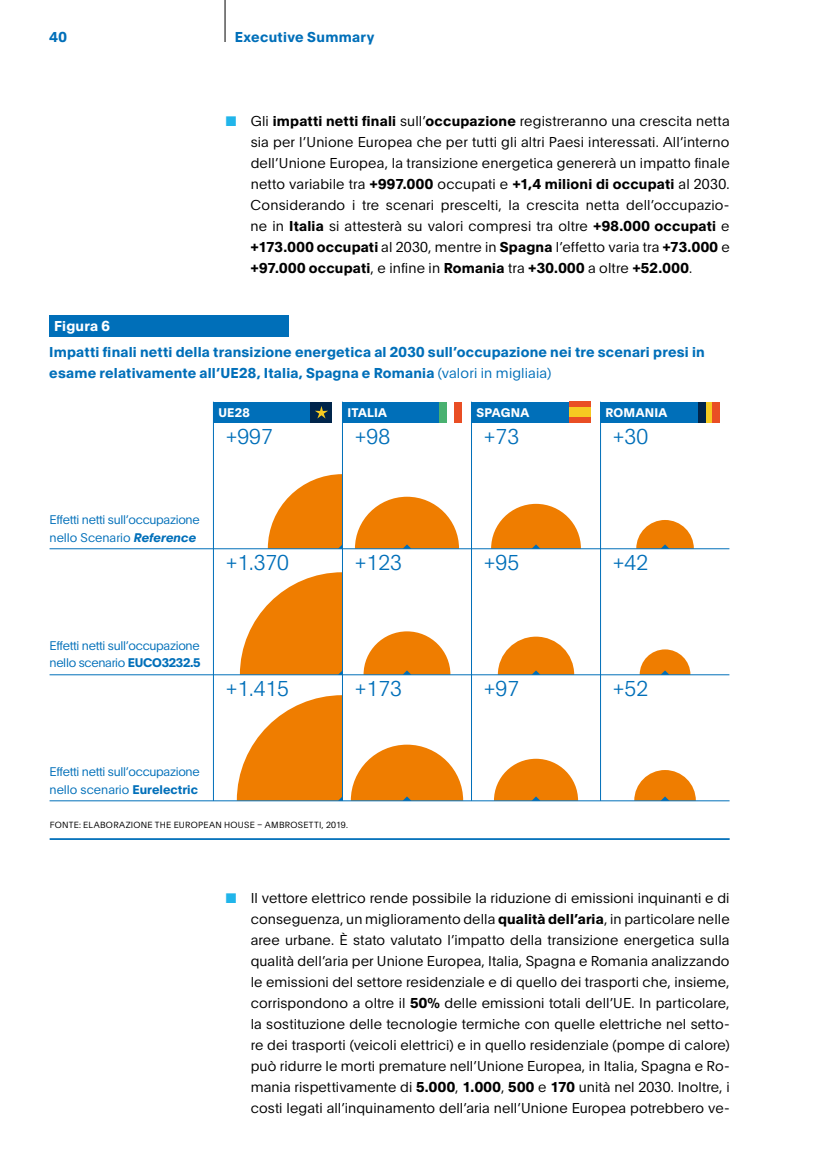
<style>
.page{position:relative;width:819px;height:1166px;background:#fff}
.page>*{position:absolute;margin:0;border:0;box-sizing:border-box;transform-origin:0 0}
.t1{font:100 21px "Plain";color:#006fb9}
.t2{font:300 14px/21px "Plain";letter-spacing:.01em;color:#000;text-align:justify}
.t3{font:700 14px/21px "Plain";letter-spacing:.015em;color:#006fb9}
.t4{font:700 14px "Plain";letter-spacing:.015em;color:#fff}
.t5{font:300 12.25px/17.5px "Plain";letter-spacing:-.025em;color:#006fb9}
.t6{font:700 12.25px "Plain";letter-spacing:.02em;color:#fff}
.t7{font:300 8.75px "Plain";letter-spacing:.03em;color:#000}
.s1{color:#21b5ea}
.s2{font-weight:700}
.s3{font-weight:300}
.s4{font-weight:700;font-style:italic}
</style>
<div class="page">
<hr style="left:225px;top:0;width:1px;height:42px;background:#000">
<hr style="left:50px;top:838px;width:679px;height:2px;background:#006fb9">
<div style="left:49px;top:315px;width:240px;height:21px;background:#006fb9"></div>
<hr style="left:213px;top:402px;width:1px;height:399px;background:#006fb9">
<hr style="left:600px;top:402px;width:1px;height:399px;background:#006fb9">
<hr style="left:471px;top:402px;width:1px;height:399px;background:#006fb9">
<hr style="left:342px;top:402px;width:1px;height:399px;background:#006fb9">
<hr style="left:50px;top:548px;width:679px;height:1px;background:#006fb9">
<hr style="left:50px;top:674px;width:679px;height:1px;background:#006fb9">
<hr style="left:50px;top:800px;width:679px;height:1px;background:#006fb9">
<div style="left:342px;top:402px;width:108px;height:21px;background:#006fb9"></div>
<div style="left:447px;top:402px;width:7px;height:21px;background:#fff"></div>
<div style="left:454px;top:402px;width:7px;height:21px;background:#e94e24"></div>
<div style="left:440px;top:402px;width:7px;height:21px;background:#49b170"></div>
<div style="left:471px;top:402px;width:108px;height:21px;background:#006fb9"></div>
<div style="left:569px;top:407px;width:21px;height:10px;background:#f6ca21"></div>
<div style="left:569px;top:417px;width:21px;height:6px;background:#e94e24"></div>
<div style="left:569px;top:402px;width:21px;height:5px;background:#e94e24"></div>
<div style="left:213px;top:402px;width:108px;height:21px;background:#006fb9"></div>
<svg style="left:268px;top:474px;width:74px;height:75px"></svg>
<svg style="left:355px;top:497px;width:104px;height:52px"></svg>
<svg style="left:491px;top:504px;width:90px;height:45px"></svg>
<svg style="left:636px;top:520px;width:57px;height:29px"></svg>
<svg style="left:363px;top:631px;width:87px;height:44px"></svg>
<svg style="left:498px;top:637px;width:76px;height:38px"></svg>
<svg style="left:639px;top:649px;width:51px;height:26px"></svg>
<svg style="left:351px;top:744px;width:112px;height:57px"></svg>
<svg style="left:494px;top:759px;width:84px;height:42px"></svg>
<svg style="left:634px;top:770px;width:61px;height:31px"></svg>
<svg style="left:240px;top:572px;width:102px;height:103px"></svg>
<svg style="left:237px;top:695px;width:105px;height:106px"></svg>
<div style="left:600px;top:402px;width:98px;height:21px;background:#006fb9"></div>
<div style="left:705px;top:402px;width:7px;height:21px;background:#f6ca21"></div>
<div style="left:712px;top:402px;width:7px;height:21px;background:#e94e24"></div>
<div style="left:698px;top:402px;width:7px;height:21px;background:#00254b"></div>
<div style="left:311px;top:402px;width:21px;height:21px;background:#00254b"></div>
<svg style="left:315px;top:406px;width:13px;height:12px"></svg>
<p class="t3" style="left:50px;top:26px;width:19px">40</p>
<p class="t3" style="left:235px;top:26px;width:141px">Executive Summary</p>
<p class="t2" style="left:251px;top:110px;width:480px;text-indent:-25px"><span class="s1">■</span> Gli <span class="s2">impatti netti finali</span> sull’<span class="s2">occupazione</span> registreranno una crescita netta sia per l’Unione Europea che per tutti gli altri Paesi interessati. All’interno dell’Unione Europea, la transizione energetica genererà un impatto finale netto variabile tra <span class="s2">+997.000</span> occupati e <span class="s2">+1,4 milioni di occupati</span> al 2030.<br>Considerando i tre scenari prescelti, la crescita netta dell’occupazio&shy;ne in <span class="s2">Italia</span> si attesterà su valori compresi tra oltre <span class="s2">+98.000 occupati</span> e <span class="s2">+173.000 occupati</span> al 2030, mentre in <span class="s2">Spagna</span> l’effetto varia tra <span class="s2">+73.000</span> e <span class="s2">+97.000 occupati</span>, e infine in <span class="s2">Romania</span> tra <span class="s2">+30.000</span> a oltre <span class="s2">+52.000</span>.</p>
<p class="t4" style="left:54px;top:316px;width:57px">Figura 6</p>
<p class="t3" style="left:49px;top:341px;width:657px">Impatti finali netti della transizione energetica al 2030 sull’occupazione nei tre scenari presi in esame relativamente all’UE28, Italia, Spagna e Romania <span class="s3">(valori in migliaia)</span></p>
<p class="t6" style="left:218px;top:404px;width:33px">UE28</p>
<p class="t6" style="left:347px;top:404px;width:41px">ITALIA</p>
<p class="t6" style="left:476px;top:404px;width:54px">SPAGNA</p>
<p class="t6" style="left:605px;top:404px;width:63px">ROMANIA</p>
<h1 class="t1" style="left:226px;top:421px;width:49px">+997</h1>
<h1 class="t1" style="left:355px;top:421px;width:37px">+98</h1>
<h1 class="t1" style="left:484px;top:421px;width:37px">+73</h1>
<h1 class="t1" style="left:613px;top:421px;width:37px">+30</h1>
<p class="t5" style="left:50px;top:510px;width:152px">Effetti netti sull’occupazione nello Scenario <span class="s4">Reference</span></p>
<h1 class="t1" style="left:226px;top:547px;width:65px">+1.370</h1>
<h1 class="t1" style="left:355px;top:547px;width:49px">+123</h1>
<h1 class="t1" style="left:484px;top:547px;width:37px">+95</h1>
<h1 class="t1" style="left:613px;top:547px;width:37px">+42</h1>
<p class="t5" style="left:50px;top:636px;width:153px">Effetti netti sull’occupazione nello scenario <span class="s2">EUCO3232.5</span></p>
<h1 class="t1" style="left:226px;top:673px;width:65px">+1.415</h1>
<h1 class="t1" style="left:355px;top:673px;width:49px">+173</h1>
<h1 class="t1" style="left:484px;top:673px;width:37px">+97</h1>
<h1 class="t1" style="left:613px;top:673px;width:37px">+52</h1>
<p class="t5" style="left:50px;top:762px;width:152px">Effetti netti sull’occupazione nello scenario <span class="s2">Eurelectric</span></p>
<p class="t7" style="left:50px;top:819px;width:300px">FONTE: ELABORAZIONE THE EUROPEAN HOUSE – AMBROSETTI, 2019.</p>
<p class="t2" style="left:251px;top:887px;width:480px;text-indent:-25px"><span class="s1">■</span> Il vettore elettrico rende possibile la riduzione di emissioni inquinanti e di conseguenza, un miglioramento della <span class="s2">qualità dell’aria</span>, in particolare nelle aree urbane. È stato valutato l’impatto della transizione energetica sulla qualità dell’aria per Unione Europea, Italia, Spagna e Romania analizzando le emissioni del settore residenziale e di quello dei trasporti che, insieme, corrispondono a oltre il <span class="s2">50%</span> delle emissioni totali dell’UE. In particolare, la sostituzione delle tecnologie termiche con quelle elettriche nel setto&shy;re dei trasporti (veicoli elettrici) e in quello residenziale (pompe di calore) può ridurre le morti premature nell’Unione Europea, in Italia, Spagna e Ro&shy;mania rispettivamente di <span class="s2">5.000</span>, <span class="s2">1.000</span>, <span class="s2">500</span> e <span class="s2">170</span> unità nel 2030. Inoltre, i costi legati all’inquinamento dell’aria nell’Unione Europea potrebbero ve-</p>
</div>
